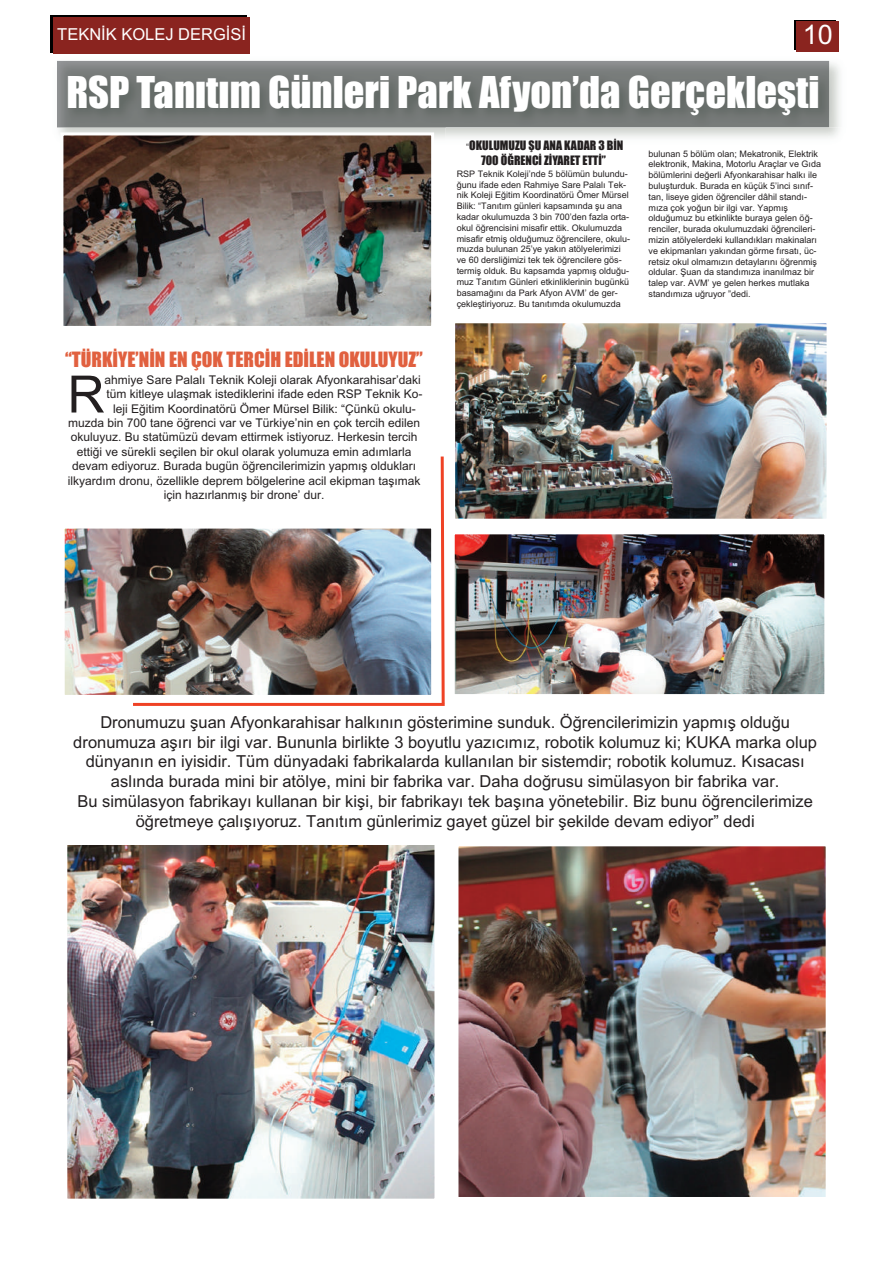
<style>
.page{position:relative;width:893px;height:1263px;background:#fff}
.page>*{position:absolute;margin:0;border:0;box-sizing:border-box;transform-origin:0 0}
.t1{font:51.45px "Arial";color:#231f20}
.t2{font:40.5px "Impact";color:#fff}
.t3{font:27px "Arial";color:#fff}
.t4{font:19.5px "Impact";color:#e1603f}
.t5{font:16.5px/19.8px "Arial";color:#231f20;text-align:center}
.t6{font:16.5px "Arial";color:#fff}
.t7{font:12px "Arial";color:#231f20}
.t8{font:12px/15px "Impact";color:#231f20;text-align:center}
.t9{font:9px/10.8px "Arial";color:#231f20}
.s1{font-family:"Arial";font-size:9px}
</style>
<div class="page">
<img style="left:57px;top:61px;width:772px;height:66px">
<img style="left:64px;top:136px;width:366px;height:189px">
<div style="left:60px;top:132px;width:374px;height:197px;border:3px solid #fff"></div>
<img style="left:456px;top:324px;width:369px;height:194px">
<div style="left:452px;top:320px;width:377px;height:202px;border:3px solid #fff"></div>
<img style="left:66px;top:530px;width:364px;height:164px">
<div style="left:62px;top:526px;width:372px;height:172px;border:3px solid #fff"></div>
<svg style="left:439px;top:456px;width:6px;height:247px"></svg>
<hr style="left:133px;top:703px;width:312px;height:3px;background:#ef4225">
<img style="left:456px;top:535px;width:367px;height:158px">
<div style="left:452px;top:531px;width:375px;height:166px;border:3px solid #fff"></div>
<img style="left:68px;top:846px;width:365px;height:352px">
<div style="left:64px;top:842px;width:373px;height:360px;border:3px solid #fff"></div>
<img style="left:459px;top:847px;width:366px;height:349px">
<div style="left:455px;top:843px;width:374px;height:357px;border:3px solid #fff"></div>
<div style="left:51px;top:15px;width:196px;height:38px;background:linear-gradient(to right,#8a241f,#8a241f)"></div>
<div style="left:54px;top:18px;width:196px;height:36px;background:#8a241f"></div>
<div style="left:794px;top:20px;width:41px;height:30px;background:linear-gradient(to bottom,#8a241f,#8a241f)"></div>
<div style="left:797px;top:22px;width:42px;height:30px;background:#8a241f"></div>
<h3 class="t6" style="left:57px;top:25px;width:190px">TEKNİK KOLEJ DERGİSİ</h3>
<h3 class="t3" style="left:803px;top:19px;width:32px">10</h3>
<h2 class="t2" style="left:66px;top:70px;width:755px">RSP Tanıtım Günleri Park Afyon’da Gerçekleşti</h2>
<h3 class="t8" style="left:466px;top:138px;width:159px"><span class="s1">“</span>OKULUMUZU ŞU ANA KADAR 3 BİN<br>700 ÖĞRENCİ ZİYARET ETTİ”</h3>
<p class="t9" style="left:457px;top:168px;width:175px">RSP Teknik Koleji’nde 5 bölümün bulundu&shy;ğunu ifade eden Rahmiye Sare Palalı Tek&shy;nik Koleji Eğitim Koordinatörü Ömer Mürsel Bilik: “Tanıtım günleri kapsamında şu ana kadar okulumuzda 3 bin 700’den fazla orta&shy;okul öğrencisini misafir ettik. Okulumuzda misafir etmiş olduğumuz öğrencilere, okulu&shy;muzda bulunan 25’ye yakın atölyelerimizi ve 60 dersliğimizi tek tek öğrencilere gös&shy;termiş olduk. Bu kapsamda yapmış olduğu&shy;muz Tanıtım Günleri etkinliklerinin bugünkü basamağını da Park Afyon AVM’ de ger&shy;çekleştiriyoruz. Bu tanıtımda okulumuzda</p>
<p class="t9" style="left:648px;top:148px;width:174px">bulunan 5 bölüm olan; Mekatronik, Elektrik elektronik, Makina, Motorlu Araçlar ve Gıda bölümlerini değerli Afyonkarahisar halkı ile buluşturduk. Burada en küçük 5’inci sınıf&shy;tan, liseye giden öğrenciler dâhil standı&shy;mıza çok yoğun bir ilgi var. Yapmış olduğumuz bu etkinlikte buraya gelen öğ&shy;renciler, burada okulumuzdaki öğrencileri&shy;mizin atölyelerdeki kullandıkları makinaları ve ekipmanları yakından görme fırsatı, üc&shy;retsiz okul olmamızın detaylarını öğrenmiş oldular. Şuan da standımıza inanılmaz bir talep var. AVM’ ye gelen herkes mutlaka standımıza uğruyor ”dedi.</p>
<h3 class="t4" style="left:65px;top:348px;width:359px">“TÜRKİYE’NİN EN ÇOK TERCİH EDİLEN OKULUYUZ”</h3>
<h1 class="t1" style="left:67px;top:365px;width:39px">R</h1>
<h3 class="t7" style="left:105px;top:373px;width:318px">ahmiye Sare Palalı Teknik Koleji olarak Afyonkarahisar’daki</h3>
<h3 class="t7" style="left:106px;top:387px;width:318px">tüm kitleye ulaşmak istediklerini ifade eden RSP Teknik Ko-</h3>
<h3 class="t7" style="left:113px;top:401px;width:304px">leji Eğitim Koordinatörü Ömer Mürsel Bilik: “Çünkü okulu-</h3>
<h3 class="t7" style="left:68px;top:416px;width:354px">muzda bin 700 tane öğrenci var ve Türkiye’nin en çok tercih edilen</h3>
<h3 class="t7" style="left:71px;top:430px;width:348px">okuluyuz. Bu statümüzü devam ettirmek istiyoruz. Herkesin tercih</h3>
<h3 class="t7" style="left:77px;top:445px;width:336px">ettiği ve sürekli seçilen bir okul olarak yolumuza emin adımlarla</h3>
<h3 class="t7" style="left:72px;top:459px;width:346px">devam ediyoruz. Burada bugün öğrencilerimizin yapmış oldukları</h3>
<h3 class="t7" style="left:68px;top:473px;width:354px">ilkyardım dronu, özellikle deprem bölgelerine acil ekipman taşımak</h3>
<h3 class="t7" style="left:164px;top:488px;width:162px">için hazırlanmış bir drone’ dur.</h3>
<p class="t5" style="left:73px;top:712px;width:745px">Dronumuzu şuan Afyonkarahisar halkının gösterimine sunduk. Öğrencilerimizin yapmış olduğu dronumuza aşırı bir ilgi var. Bununla birlikte 3 boyutlu yazıcımız, robotik kolumuz ki; KUKA marka olup dünyanın en iyisidir. Tüm dünyadaki fabrikalarda kullanılan bir sistemdir; robotik kolumuz. Kısacası aslında burada mini bir atölye, mini bir fabrika var. Daha doğrusu simülasyon bir fabrika var.<br>Bu simülasyon fabrikayı kullanan bir kişi, bir fabrikayı tek başına yönetebilir. Biz bunu öğrencilerimize öğretmeye çalışıyoruz. Tanıtım günlerimiz gayet güzel bir şekilde devam ediyor” dedi</p>
</div>
